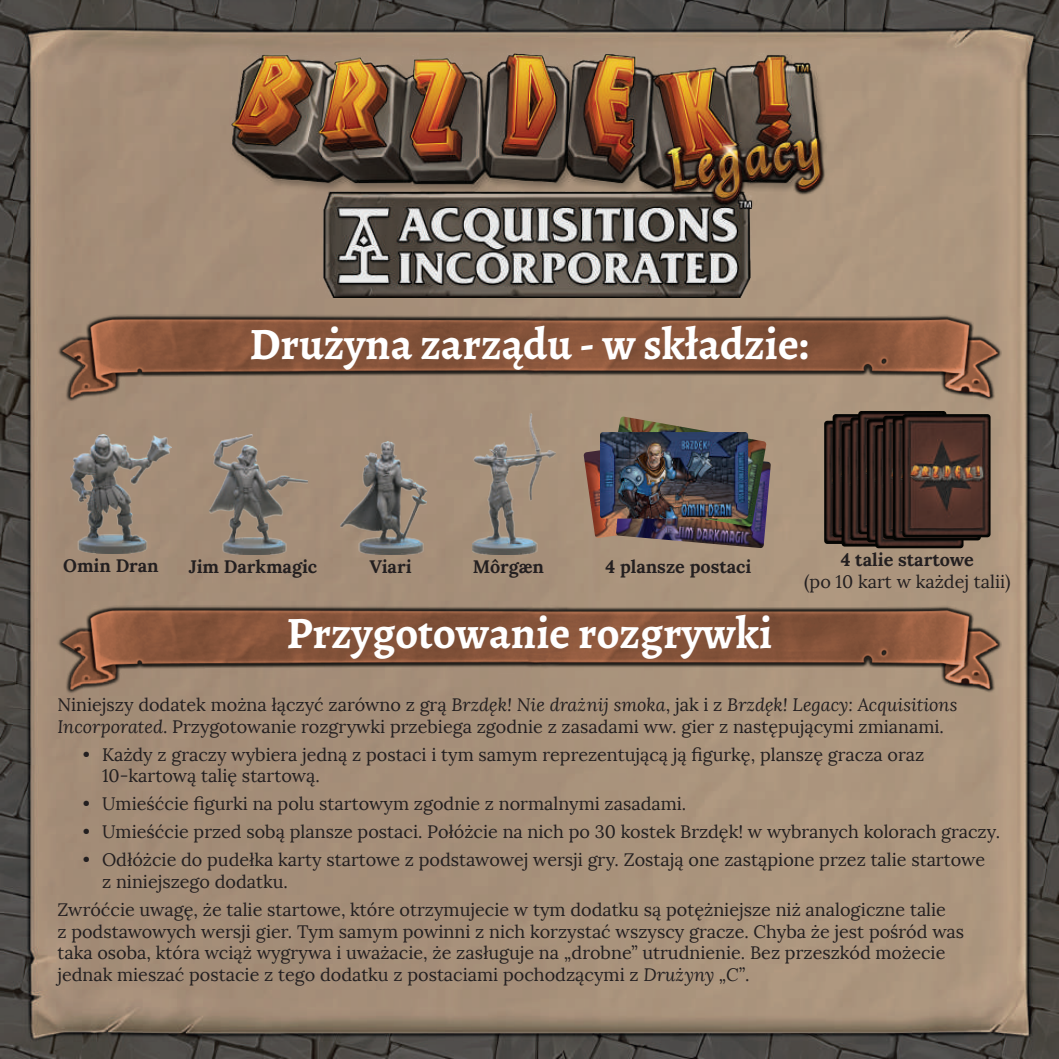
<style>
.page{position:relative;width:1059px;height:1059px;background:#fff}
.page>*{position:absolute;margin:0;border:0;box-sizing:border-box;transform-origin:0 0}
.t1{font:700 45px "Alegreya";color:#fff}
.t2{font:18px/21.6px "Lora";color:#231f20}
.t3{font:700 18px "Lora";color:#231f20}
.s1{font-style:italic}
</style>
<div class="page">
<img style="left:0;top:0;width:1059px;height:1059px">
<img style="left:70px;top:434px;width:101px;height:120px">
<img style="left:341px;top:442px;width:86px;height:112px">
<img style="left:209px;top:435px;width:99px;height:119px">
<img style="left:473px;top:414px;width:83px;height:140px">
<img style="left:824px;top:421px;width:17px;height:123px">
<img style="left:832px;top:414px;width:26px;height:123px">
<img style="left:841px;top:423px;width:34px;height:123px">
<img style="left:850px;top:417px;width:17px;height:123px">
<img style="left:858px;top:411px;width:88px;height:123px">
<img style="left:867px;top:419px;width:16px;height:123px">
<img style="left:875px;top:425px;width:88px;height:123px">
<img style="left:883px;top:416px;width:19px;height:123px">
<img style="left:892px;top:417px;width:89px;height:123px">
<img style="left:902px;top:414px;width:88px;height:123px">
<img style="left:57px;top:315px;width:944px;height:88px">
<img style="left:231px;top:53px;width:597px;height:244px">
<img style="left:583px;top:417px;width:188px;height:131px">
<img style="left:57px;top:606px;width:944px;height:88px">
<h1 class="t1" style="left:249px;top:315px;width:562px">Drużyna zarządu - w składzie:</h1>
<p class="t3" style="left:63px;top:554px;width:97px">Omin Dran</p>
<p class="t3" style="left:189px;top:555px;width:130px">Jim Darkmagic</p>
<p class="t3" style="left:369px;top:555px;width:44px">Viari</p>
<p class="t3" style="left:473px;top:555px;width:73px">Môrgæn</p>
<p class="t3" style="left:605px;top:555px;width:148px">4 plansze postaci</p>
<p class="t3" style="left:841px;top:548px;width:135px">4 talie startowe</p>
<p class="t2" style="left:804px;top:571px;width:208px">(po 10 kart w każdej talii)</p>
<h1 class="t1" style="left:286px;top:604px;width:487px">Przygotowanie rozgrywki</h1>
<p class="t2" style="left:57px;top:694px;width:901px">Niniejszy dodatek można łączyć zarówno z grą <span class="s1">Brzdęk! Nie drażnij smoka</span>, jak i z <span class="s1">Brzdęk! Legacy: Acquisitions<br>Incorporated</span>. Przygotowanie rozgrywki przebiega zgodnie z zasadami ww. gier z następującymi zmianami.</p>
<p class="t2" style="left:102px;top:744px;width:823px;text-indent:-19px">• Każdy z graczy wybiera jedną z postaci i tym samym reprezentującą ją figurkę, planszę gracza oraz<br>10-kartową talię startową.</p>
<p class="t2" style="left:83px;top:793px;width:605px">• Umieśćcie figurki na polu startowym zgodnie z normalnymi zasadami.</p>
<p class="t2" style="left:83px;top:821px;width:918px">• Umieśćcie przed sobą plansze postaci. Połóżcie na nich po 30 kostek Brzdęk! w wybranych kolorach graczy.</p>
<p class="t2" style="left:102px;top:849px;width:884px;text-indent:-19px">• Odłóżcie do pudełka karty startowe z podstawowej wersji gry. Zostają one zastąpione przez talie startowe z niniejszego dodatku.</p>
<p class="t2" style="left:57px;top:899px;width:908px">Zwróćcie uwagę, że talie startowe, które otrzymujecie w tym dodatku są potężniejsze niż analogiczne talie<br>z podstawowych wersji gier. Tym samym powinni z nich korzystać wszyscy gracze. Chyba że jest pośród was taka osoba, która wciąż wygrywa i uważacie, że zasługuje na „drobne” utrudnienie. Bez przeszkód możecie jednak mieszać postacie z tego dodatku z postaciami pochodzącymi z <span class="s1">Drużyny „C”</span>.</p>
</div>
